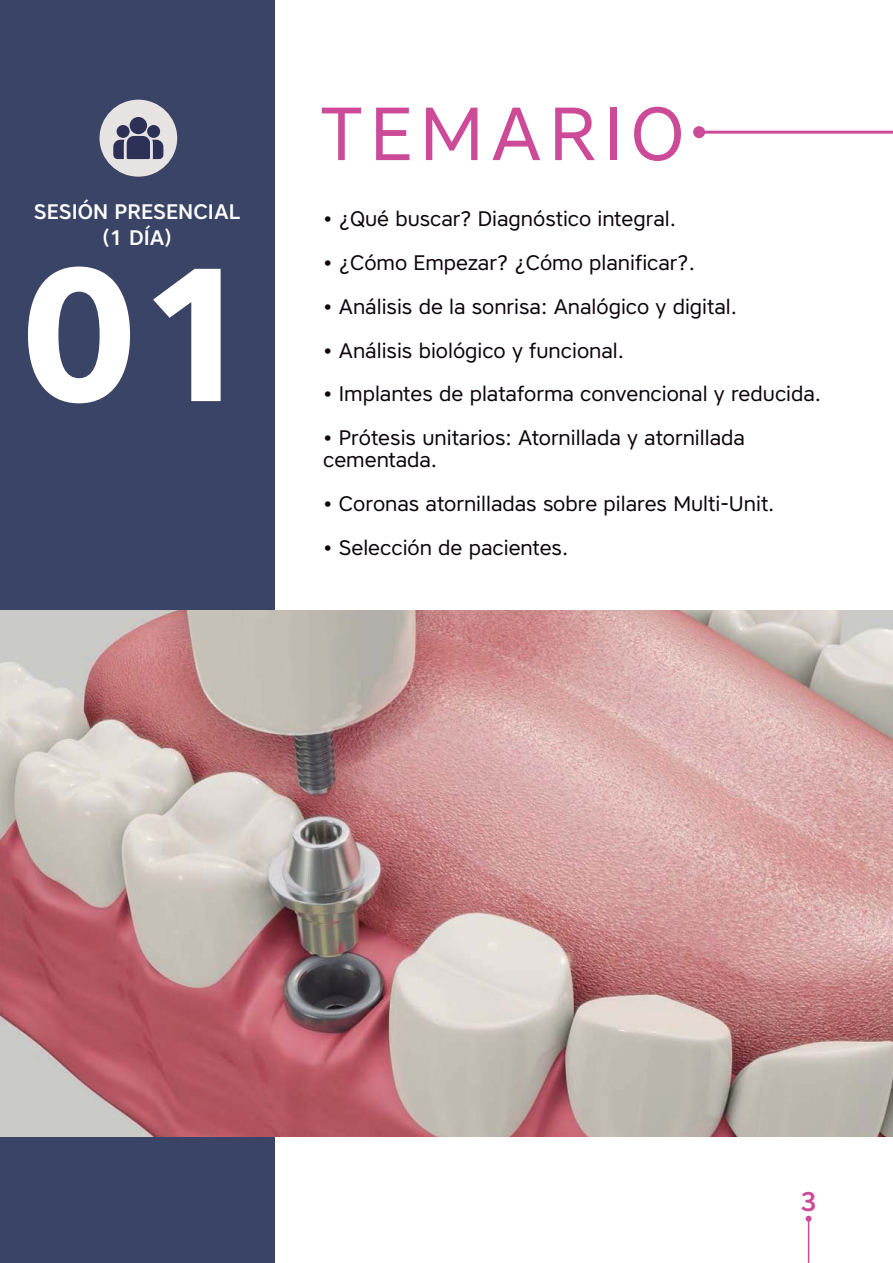
<style>
.page{position:relative;width:893px;height:1263px;background:#fff}
.page>*{position:absolute;margin:0;border:0;box-sizing:border-box;transform-origin:0 0}
.t1{font:700 189px "Core Sans A65";color:#fff}
.t2{font:75px "Core Sans A45";letter-spacing:.1em;color:#cc4a98}
.t3{font:500 27px "Core Sans A55";color:#cc4b98}
.t4{font:21px/21.9px "Core Sans A45";color:#0e050c}
.t5{font:500 21px/25.2px "Core Sans A55";color:#fff;text-align:center}
</style>
<div class="page">
<hr style="left:808px;top:1219px;width:1px;height:44px;background:#cc4b98">
<svg style="left:805px;top:1216px;width:6px;height:6px"></svg>
<hr style="left:699px;top:131px;width:194px;height:3px;background:#cc4b98">
<div style="left:693px;top:126px;width:12px;height:12px;background:#cc4b98;border-radius:50%"></div>
<div style="left:0;top:0;width:274px;height:1263px;background:#3a4466"></div>
<img style="left:0;top:610px;width:893px;height:527px">
<div style="left:100px;top:100px;width:77px;height:77px;background:#e6e3e2;border-radius:50%"></div>
<div style="left:130px;top:117px;width:17px;height:17px;background:#2e3157;border-radius:50%"></div>
<svg style="left:113px;top:136px;width:50px;height:23px"></svg>
<div style="left:117px;top:125px;width:13px;height:13px;background:#2e3157;border-radius:50%"></div>
<div style="left:147px;top:125px;width:13px;height:13px;background:#2e3157;border-radius:50%"></div>
<p class="t5" style="left:34px;top:199px;width:208px">SESIÓN PRESENCIAL (1 DÍA)</p>
<h1 class="t1" style="left:20px;top:225px;width:239px">01</h1>
<h2 class="t2" style="left:320px;top:106px;width:365px">TEMARIO</h2>
<p class="t4" style="left:323px;top:210px;width:354px">• ¿Qué buscar? Diagnóstico integral.</p>
<p class="t4" style="left:323px;top:254px;width:373px">• ¿Cómo Empezar? ¿Cómo planificar?.</p>
<p class="t4" style="left:323px;top:298px;width:415px">• Análisis de la sonrisa: Analógico y digital.</p>
<p class="t4" style="left:323px;top:342px;width:302px">• Análisis biológico y funcional.</p>
<p class="t4" style="left:323px;top:385px;width:499px">• Implantes de plataforma convencional y reducida.</p>
<p class="t4" style="left:323px;top:429px;width:423px">• Prótesis unitarios: Atornillada y atornillada cementada.</p>
<p class="t4" style="left:323px;top:495px;width:453px">• Coronas atornilladas sobre pilares Multi-Unit.</p>
<p class="t4" style="left:323px;top:539px;width:247px">• Selección de pacientes.</p>
<p class="t3" style="left:800px;top:1186px;width:18px">3</p>
</div>
